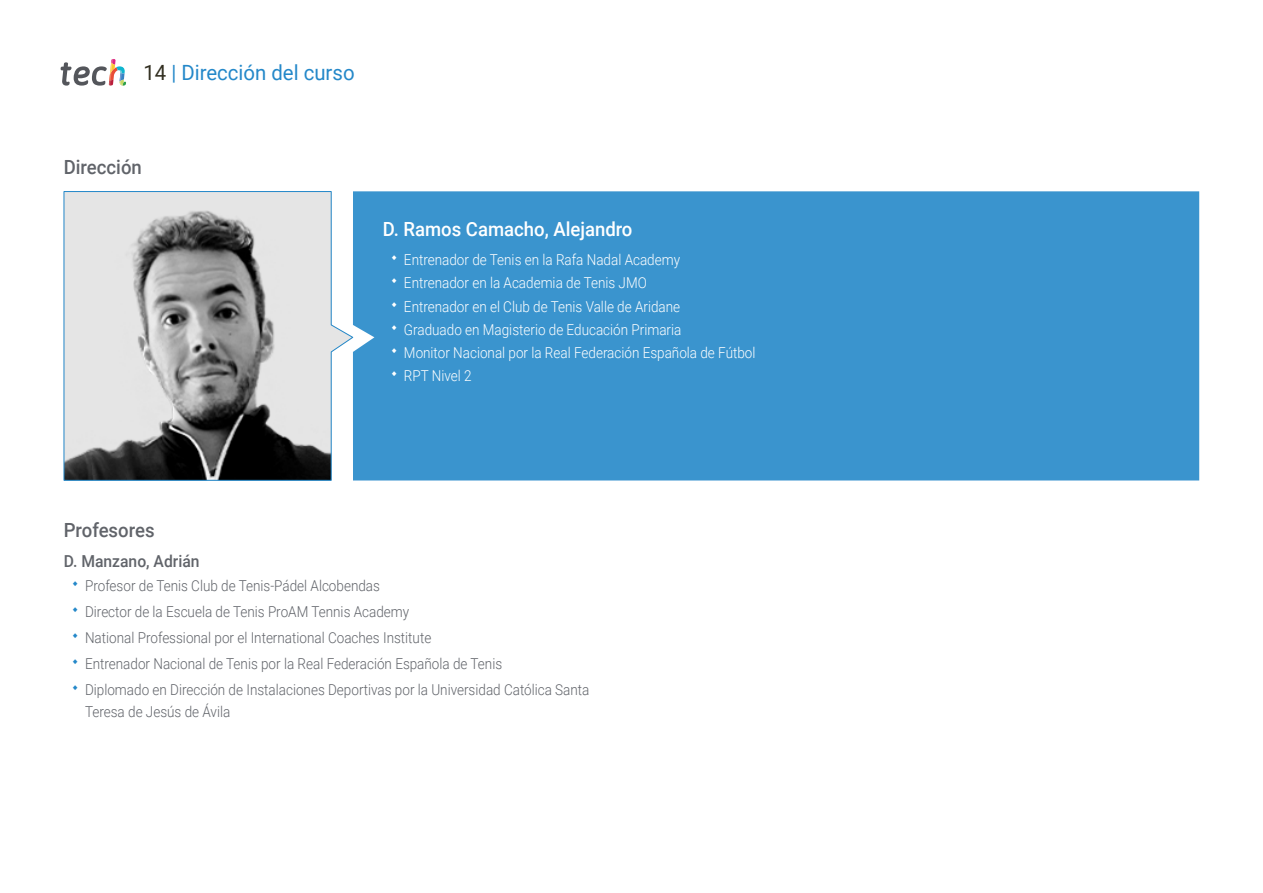
<style>
.page{position:relative;width:1263px;height:893px;background:#fff}
.page>*{position:absolute;margin:0;border:0;box-sizing:border-box;transform-origin:0 0}
.t1{font:21px "Roboto";color:#2488c9}
.t2{font:500 19.5px "Roboto";color:#fff;scale:.95 1}
.t3{font:500 19.5px "Roboto";color:#61646a;scale:.95 1}
.t4{font:500 16.5px "Roboto";color:#61646a;scale:.95 1}
.t5{font:300 15px/26.1px "Roboto";color:#61646a;scale:.9 1}
.t6{font:300 15px/23.1px "Roboto";color:#fff;scale:.9 1}
.s1{color:#312e20}
</style>
<div class="page">
<svg style="left:61px;top:59px;width:65px;height:27px"></svg>
<div style="left:353px;top:191px;width:846px;height:289px;background:#3a94ce"></div>
<svg style="left:64px;top:191px;width:289px;height:290px;background:#adafaf"></svg>
<svg style="left:392px;top:255px;width:5px;height:5px"></svg>
<svg style="left:392px;top:278px;width:5px;height:5px"></svg>
<svg style="left:392px;top:302px;width:5px;height:5px"></svg>
<svg style="left:392px;top:325px;width:5px;height:5px"></svg>
<svg style="left:392px;top:348px;width:5px;height:5px"></svg>
<svg style="left:392px;top:371px;width:5px;height:5px"></svg>
<h1 class="t1" style="left:144px;top:57px;width:213px"><span class="s1">14</span> | Dirección del curso</h1>
<h2 class="t3" style="left:64px;top:154px;width:84px">Dirección</h2>
<h2 class="t3" style="left:64px;top:517px;width:97px">Profesores</h2>
<h2 class="t2" style="left:383px;top:215px;width:264px">D. Ramos Camacho, Alejandro</h2>
<p class="t6" style="left:404px;top:248px;width:392px">Entrenador de Tenis en la Rafa Nadal Academy<br>Entrenador en la Academia de Tenis JMO<br>Entrenador en el Club de Tenis Valle de Aridane<br>Graduado en Magisterio de Educación Primaria<br>Monitor Nacional por la Real Federación Española de Fútbol RPT Nivel 2</p>
<p class="t4" style="left:64px;top:549px;width:144px">D. Manzano, Adrián</p>
<p class="t5" style="left:85px;top:572px;width:562px">Profesor de Tenis Club de Tenis-Pádel Alcobendas<br>Director de la Escuela de Tenis ProAM Tennis Academy<br>National Professional por el International Coaches Institute<br>Entrenador Nacional de Tenis por la Real Federación Española de Tenis<br>Diplomado en Dirección de Instalaciones Deportivas por la Universidad Católica Santa</p>
<p class="t5" style="left:85px;top:698px;width:163px">Teresa de Jesús de Ávila</p>
</div>
